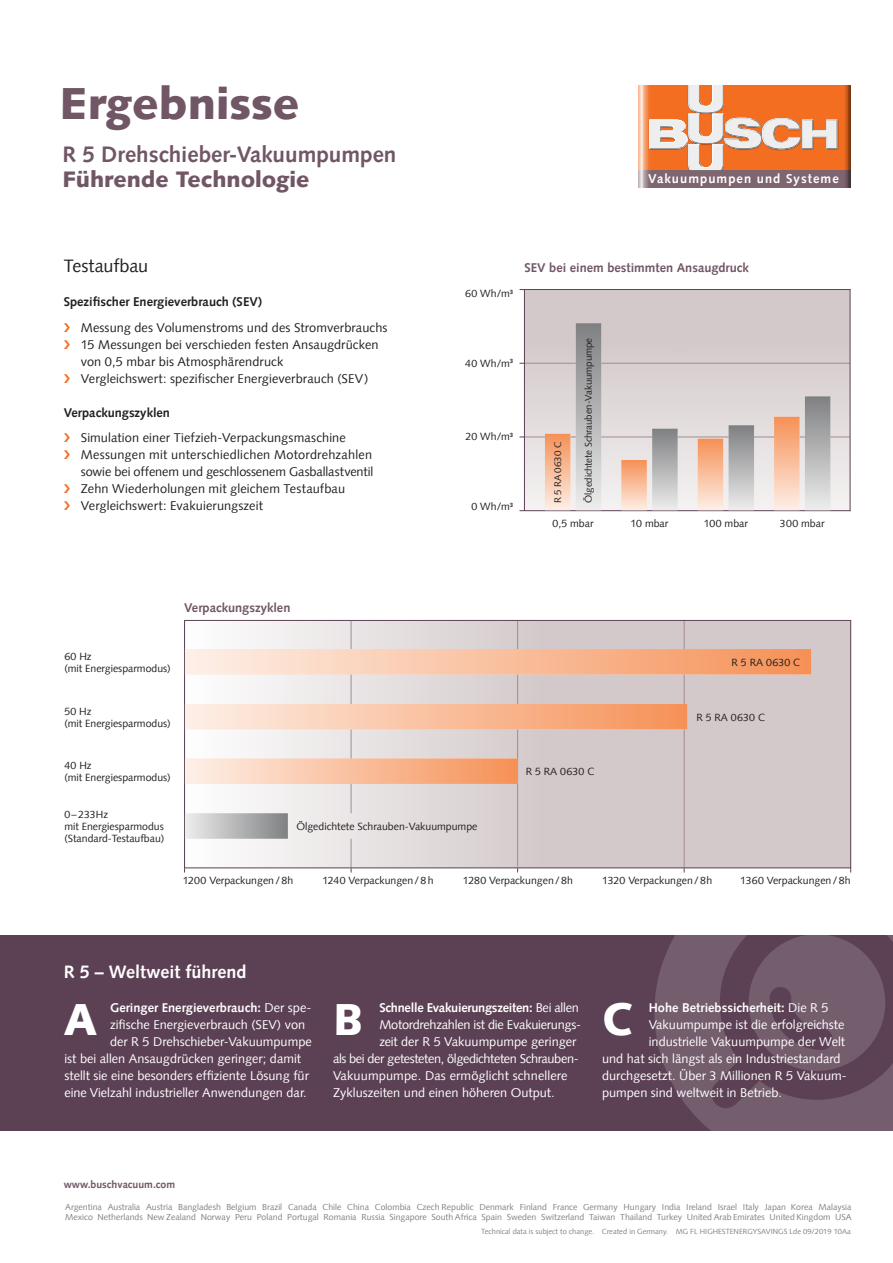
<style>
.page{position:relative;width:893px;height:1263px;background:#fff}
.page>*{position:absolute;margin:0;border:0;box-sizing:border-box;transform-origin:0 0}
.t1{font:900 45px "Syntax LT";color:#715665}
.t2{font:900 45px "Syntax LT";color:#fff}
.t3{font:700 22.5px "Syntax LT";color:#715665}
.t4{font:900 22.5px "Syntax LT";color:#715665}
.t5{font:700 18px "Syntax LT";color:#fff}
.t6{font:18px "Syntax LT";letter-spacing:-.005em;color:#231f20}
.t7{font:700 12.9px "Syntax LT";letter-spacing:.08em;color:#fff}
.t8{font:12.75px "Syntax LT";color:#fff}
.t9{font:12.75px/17px "Syntax LT";letter-spacing:.01em;color:#231f20}
.t10{font:700 12.75px "Syntax LT";color:#fff}
.t11{font:700 12.75px "Syntax LT";color:#231f20}
.t12{font:700 12.75px "Syntax LT";color:#715665}
.t13{font:12.75px "Syntax LT";letter-spacing:-.03em;color:#fff}
.t14{font:700 12.75px "Syntax LT";letter-spacing:-.02em;color:#fff}
.t15{font:12.75px "Syntax LT";letter-spacing:-.02em;color:#fff}
.t16{font:10.5px/12px "Syntax LT";color:#231f20}
.t17{font:700 10.5px "Syntax LT";color:#715665}
.t18{font:9.75px "Syntax LT";letter-spacing:-.01em;color:#231f20}
.t19{font:8.7px/10.2px "Syntax LT";color:#808285}
.t20{font:7.5px "Syntax LT";color:#808285}
.s1{font-weight:400}
</style>
<div class="page">
<div style="left:0;top:935px;width:893px;height:196px;background:#5c4154"></div>
<svg style="left:654px;top:859px;width:239px;height:272px;fill:#745d6d"></svg>
<svg style="left:638px;top:85px;width:212px;height:102px;background:#a57366"></svg>
<svg style="left:649px;top:85px;width:188px;height:85px;background:#ec9665"></svg>
<div style="left:185px;top:621px;width:665px;height:246px;background:linear-gradient(to right,#f5f3f3,#c8bcbd)"></div>
<div style="left:524px;top:290px;width:326px;height:220px;background:linear-gradient(to bottom,#cdc1c3,#f1eeee)"></div>
<hr style="left:525px;top:437px;width:325px;height:1px;background:#a18c93">
<hr style="left:525px;top:363px;width:325px;height:1px;background:#a18c93">
<hr style="left:524px;top:289px;width:1px;height:222px;background:#5c4154">
<hr style="left:184px;top:620px;width:1px;height:248px;background:#5c4154">
<hr style="left:850px;top:289px;width:1px;height:222px;background:#5c4154">
<hr style="left:850px;top:620px;width:1px;height:248px;background:#5c4154">
<hr style="left:684px;top:620px;width:1px;height:247px;background:#a18c93">
<hr style="left:517px;top:621px;width:1px;height:245px;background:#a18c93">
<svg style="left:351px;top:839px;width:1px;height:33px"></svg>
<hr style="left:524px;top:289px;width:326px;height:1px;background:#5c4154">
<hr style="left:185px;top:620px;width:666px;height:1px;background:#5c4154">
<hr style="left:524px;top:510px;width:326px;height:1px;background:#5c4154">
<hr style="left:184px;top:867px;width:667px;height:1px;background:#5c4154">
<div style="left:621px;top:460px;width:26px;height:50px;background:linear-gradient(to bottom,#f59156,#fdebe1)"></div>
<div style="left:652px;top:429px;width:26px;height:81px;background:linear-gradient(to bottom,#808082,#ebecec)"></div>
<div style="left:698px;top:439px;width:25px;height:71px;background:linear-gradient(to bottom,#f59157,#fdeee5)"></div>
<div style="left:728px;top:425px;width:26px;height:85px;background:linear-gradient(to bottom,#7f8081,#ececec)"></div>
<div style="left:774px;top:417px;width:26px;height:93px;background:linear-gradient(to bottom,#f59157,#fdeee6)"></div>
<div style="left:805px;top:396px;width:25px;height:114px;background:linear-gradient(to bottom,#7f7f81,#ebeceb)"></div>
<div style="left:545px;top:434px;width:25px;height:76px;background:linear-gradient(to bottom,#f59157,#fdede3)"></div>
<div style="left:576px;top:323px;width:25px;height:187px;background:linear-gradient(to bottom,#7f8081,#ededed)"></div>
<div style="left:185px;top:813px;width:103px;height:26px;background:linear-gradient(to right,#ededee,#808183)"></div>
<hr style="left:351px;top:621px;width:1px;height:192px;background:#a18c93">
<div style="left:185px;top:704px;width:502px;height:25px;background:linear-gradient(to right,#fdf0e8,#f59157)"></div>
<div style="left:185px;top:758px;width:332px;height:26px;background:linear-gradient(to right,#fdf0e8,#f69157)"></div>
<div style="left:185px;top:649px;width:626px;height:25px;background:linear-gradient(to right,#fdf0e8,#f59157)"></div>
<h1 class="t1" style="left:60px;top:77px;width:241px">Ergebnisse</h1>
<h2 class="t3" style="left:63px;top:141px;width:335px">R 5 Drehschieber-Vakuumpumpen</h2>
<h2 class="t4" style="left:63px;top:166px;width:248px">Führende Technologie</h2>
<p class="t7" style="left:648px;top:171px;width:192px">Vakuumpumpen und Systeme</p>
<h3 class="t6" style="left:64px;top:255px;width:86px">Testaufbau</h3>
<p class="t12" style="left:524px;top:260px;width:226px">SEV bei einem bestimmten Ansaugdruck</p>
<p class="t11" style="left:64px;top:294px;width:200px">Spezifischer Energieverbrauch (SEV)</p>
<p class="t9" style="left:81px;top:319px;width:308px">Messung des Volumenstroms und des Stromverbrauchs 15 Messungen bei verschieden festen Ansaugdrücken von 0,5 mbar bis Atmosphärendruck<br>Vergleichswert: spezifischer Energieverbrauch (SEV)</p>
<p class="t11" style="left:64px;top:405px;width:108px">Verpackungszyklen</p>
<p class="t9" style="left:81px;top:429px;width:294px">Simulation einer Tiefzieh-Verpackungsmaschine Messungen mit unterschiedlichen Motordrehzahlen sowie bei offenem und geschlossenem Gasballastventil Zehn Wiederholungen mit gleichem Testaufbau Vergleichswert: Evakuierungszeit</p>
<p class="t12" style="left:184px;top:601px;width:108px">Verpackungszyklen</p>
<p class="t16" style="left:465px;top:287px;width:50px">60 Wh/m<sup>3</sup></p>
<p class="t16" style="left:465px;top:357px;width:50px">40 Wh/m<sup>3</sup></p>
<p class="t16" style="left:465px;top:431px;width:49px">20 Wh/m<sup>3</sup></p>
<p class="t16" style="left:471px;top:501px;width:43px">0 Wh/m<sup>3</sup></p>
<p class="t18" style="left:552px;top:503px;width:62px;rotate:-90deg">R 5 RA 0630 C</p>
<p class="t18" style="left:583px;top:503px;width:166px;rotate:-90deg">Ölgedichtete Schrauben-Vakuumpumpe</p>
<p class="t16" style="left:553px;top:517px;width:42px">0,5 mbar</p>
<p class="t16" style="left:631px;top:517px;width:39px">10 mbar</p>
<p class="t16" style="left:704px;top:517px;width:46px">100 mbar</p>
<p class="t16" style="left:780px;top:517px;width:46px">300 mbar</p>
<p class="t16" style="left:64px;top:651px;width:108px">60 Hz<br>(mit Energiesparmodus)</p>
<p class="t16" style="left:732px;top:657px;width:70px">R 5 RA 0630 C</p>
<p class="t16" style="left:64px;top:705px;width:108px">50 Hz<br>(mit Energiesparmodus)</p>
<p class="t16" style="left:696px;top:711px;width:70px">R 5 RA 0630 C</p>
<p class="t16" style="left:64px;top:760px;width:108px">40 Hz<br>(mit Energiesparmodus)</p>
<p class="t16" style="left:526px;top:766px;width:70px">R 5 RA 0630 C</p>
<p class="t16" style="left:64px;top:808px;width:102px">0–233Hz<br>mit Energiesparmodus (Standard-Testaufbau)</p>
<p class="t16" style="left:296px;top:820px;width:183px">Ölgedichtete Schrauben-Vakuumpumpe</p>
<p class="t16" style="left:183px;top:874px;width:112px">1200 Verpackungen/8h</p>
<p class="t16" style="left:322px;top:874px;width:113px">1240 Verpackungen/8h</p>
<p class="t16" style="left:463px;top:874px;width:112px">1280 Verpackungen/8h</p>
<p class="t16" style="left:602px;top:874px;width:112px">1320 Verpackungen/8h</p>
<p class="t16" style="left:740px;top:874px;width:112px">1360 Verpackungen/8h</p>
<h3 class="t5" style="left:64px;top:961px;width:184px">R 5 – Weltweit führend</h3>
<p class="t10" style="left:649px;top:1000px;width:181px">Hohe Betriebssicherheit: <span class="s1">Die R 5</span></p>
<p class="t8" style="left:649px;top:1017px;width:197px">Vakuumpumpe ist die erfolgreichste</p>
<p class="t8" style="left:649px;top:1034px;width:198px">industrielle Vakuumpumpe der Welt</p>
<p class="t8" style="left:602px;top:1051px;width:240px">und hat sich längst als ein Industriestandard</p>
<p class="t8" style="left:602px;top:1068px;width:246px">durchgesetzt. Über 3 Millionen R 5 Vakuum-</p>
<p class="t8" style="left:602px;top:1085px;width:181px">pumpen sind weltweit in Betrieb.</p>
<p class="t10" style="left:110px;top:1000px;width:201px">Geringer Energieverbrauch: <span class="s1">Der spe-</span></p>
<p class="t8" style="left:110px;top:1017px;width:197px">zifische Energieverbrauch (SEV) von</p>
<p class="t8" style="left:110px;top:1034px;width:203px">der R 5 Drehschieber-Vakuumpumpe</p>
<p class="t8" style="left:64px;top:1051px;width:238px">ist bei allen Ansaugdrücken geringer; damit</p>
<p class="t8" style="left:64px;top:1068px;width:246px">stellt sie eine besonders effiziente Lösung für</p>
<p class="t8" style="left:64px;top:1085px;width:244px">eine Vielzahl industrieller Anwendungen dar.</p>
<p class="t14" style="left:379px;top:1000px;width:201px">Schnelle Evakuierungszeiten: <span class="s1">Bei allen</span></p>
<p class="t15" style="left:379px;top:1017px;width:203px">Motordrehzahlen ist die Evakuierungs-</p>
<p class="t8" style="left:379px;top:1034px;width:199px">zeit der R 5 Vakuumpumpe geringer</p>
<p class="t13" style="left:333px;top:1051px;width:247px">als bei der getesteten, ölgedichteten Schrauben-</p>
<p class="t8" style="left:333px;top:1068px;width:236px">Vakuumpumpe. Das ermöglicht schnellere</p>
<p class="t8" style="left:333px;top:1085px;width:223px">Zykluszeiten und einen höheren Output.</p>
<h1 class="t2" style="left:64px;top:992px;width:35px">A</h1>
<h1 class="t2" style="left:333px;top:992px;width:32px">B</h1>
<h1 class="t2" style="left:602px;top:992px;width:32px">C</h1>
<p class="t17" style="left:64px;top:1178px;width:113px">www.buschvacuum.com</p>
<p class="t19" style="left:65px;top:1202px;width:788px">Argentina Australia Austria Bangladesh Belgium Brazil Canada Chile China Colombia Czech Republic Denmark Finland France Germany Hungary India Ireland Israel Italy Japan Korea Malaysia<br>Mexico Netherlands New Zealand Norway Peru Poland Portugal Romania Russia Singapore South Africa Spain Sweden Switzerland Taiwan Thailand Turkey United Arab Emirates United Kingdom USA</p>
<p class="t20" style="left:481px;top:1227px;width:371px">Technical data is subject to change. Created in Germany. MG FL HIGHESTENERGYSAVINGS Lde 09/2019 10Aa</p>
</div>
